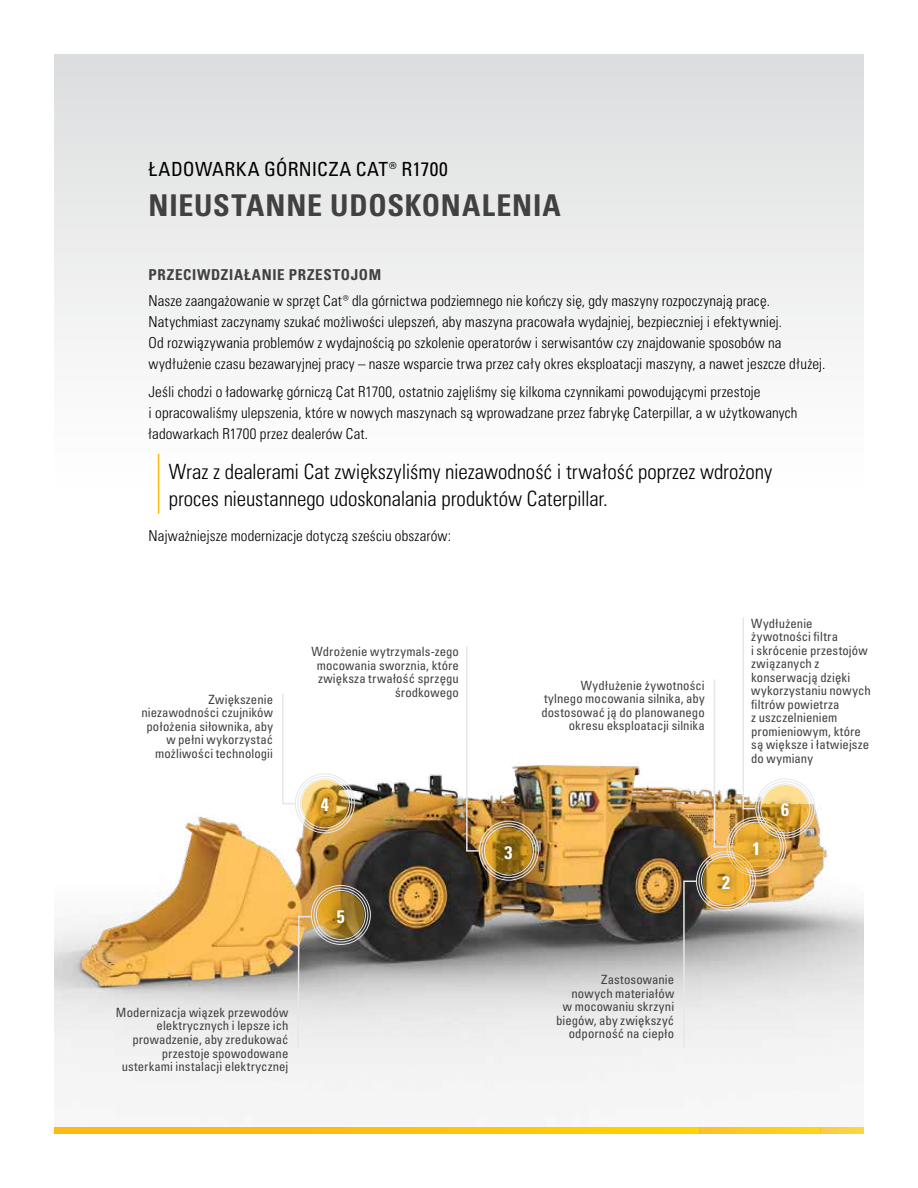
<style>
.page{position:relative;width:918px;height:1188px;background:#fff}
.page>*{position:absolute;margin:0;border:0;box-sizing:border-box;transform-origin:0 0}
.t1{font:30px "Univers LTCYR 67 Bold Cond";letter-spacing:.025em;color:#414042}
.t2{font:21px/27px "Univers LTCYR 47 Light Cond";color:#000}
.t3{font:condensed 19.5px "Univers LTCYR 57";letter-spacing:.015em;color:#000}
.t4{font:18px "Univers LTCYR 67 Bold Cond";color:#fff}
.t5{font:15px/21px "Univers LTCYR 47 Light Cond";letter-spacing:.01em;color:#000}
.t6{font:15px "Univers LTCYR 67 Bold Cond";letter-spacing:.045em;color:#414042}
.t7{font:condensed 12.75px/13.5px "Univers LTCYR 57";letter-spacing:.005em;color:#414042;text-align:right}
</style>
<div class="page">
<div style="left:54px;top:54px;width:810px;height:432px;background:linear-gradient(to bottom,#dcddde,#fff)"></div>
<img style="left:54px;top:459px;width:810px;height:669px">
<div style="left:295px;top:773px;width:60px;height:60px;border:1px solid #e6e7e8;border-radius:50%"></div>
<div style="left:297px;top:776px;width:55px;height:55px;border:1px solid #e6e7e8;border-radius:50%"></div>
<div style="left:300px;top:778px;width:50px;height:50px;border:1px solid #e6e7e8;border-radius:50%"></div>
<svg style="left:281px;top:692px;width:15px;height:113px"></svg>
<div style="left:696px;top:851px;width:60px;height:60px;border:1px solid #e6e7e8;border-radius:50%"></div>
<div style="left:699px;top:854px;width:54px;height:55px;border:1px solid #e6e7e8;border-radius:50%"></div>
<div style="left:701px;top:856px;width:50px;height:50px;border:1px solid #e6e7e8;border-radius:50%"></div>
<svg style="left:682px;top:880px;width:16px;height:170px"></svg>
<div style="left:311px;top:885px;width:60px;height:60px;border:1px solid #e6e7e8;border-radius:50%"></div>
<div style="left:313px;top:887px;width:55px;height:55px;border:1px solid #e6e7e8;border-radius:50%"></div>
<div style="left:316px;top:890px;width:50px;height:50px;border:1px solid #e6e7e8;border-radius:50%"></div>
<svg style="left:297px;top:915px;width:15px;height:135px;background:#c5beb3"></svg>
<svg style="left:54px;top:1128px;width:645px;height:6px;background:#fec20c"></svg>
<div style="left:699px;top:1128px;width:121px;height:6px;background:#fecb21"></div>
<div style="left:820px;top:1128px;width:44px;height:6px;background:#fcd046"></div>
<hr style="left:158px;top:454px;width:1px;height:60px;background:#fdba12">
<div style="left:726px;top:817px;width:60px;height:60px;border:1px solid #e6e7e8;border-radius:50%"></div>
<div style="left:729px;top:819px;width:55px;height:55px;border:1px solid #e6e7e8;border-radius:50%"></div>
<div style="left:731px;top:822px;width:50px;height:50px;border:1px solid #e6e7e8;border-radius:50%"></div>
<svg style="left:713px;top:678px;width:15px;height:170px"></svg>
<svg style="left:733px;top:823px;width:47px;height:47px"></svg>
<div style="left:745px;top:833px;width:23px;height:30px;background:#000;opacity:.75"></div>
<div style="left:755px;top:778px;width:60px;height:60px;border:1px solid #e6e7e8;border-radius:50%"></div>
<div style="left:758px;top:781px;width:55px;height:55px;border:1px solid #e6e7e8;border-radius:50%"></div>
<div style="left:760px;top:783px;width:50px;height:50px;border:1px solid #e6e7e8;border-radius:50%"></div>
<svg style="left:742px;top:616px;width:15px;height:194px"></svg>
<svg style="left:762px;top:785px;width:47px;height:47px"></svg>
<div style="left:772px;top:794px;width:26px;height:31px;background:#000;opacity:.75"></div>
<svg style="left:703px;top:858px;width:46px;height:47px"></svg>
<div style="left:713px;top:867px;width:26px;height:31px;background:#000;opacity:.75"></div>
<svg style="left:485px;top:828px;width:47px;height:47px"></svg>
<div style="left:496px;top:837px;width:25px;height:31px;background:#000;opacity:.75"></div>
<svg style="left:301px;top:780px;width:47px;height:47px"></svg>
<div style="left:312px;top:789px;width:26px;height:31px;background:#000;opacity:.75"></div>
<svg style="left:317px;top:892px;width:47px;height:46px"></svg>
<div style="left:328px;top:900px;width:26px;height:32px;background:#000;opacity:.75"></div>
<div style="left:479px;top:821px;width:60px;height:60px;border:1px solid #e6e7e8;border-radius:50%"></div>
<div style="left:481px;top:823px;width:55px;height:55px;border:1px solid #e6e7e8;border-radius:50%"></div>
<div style="left:484px;top:826px;width:50px;height:50px;border:1px solid #e6e7e8;border-radius:50%"></div>
<svg style="left:465px;top:645px;width:15px;height:207px"></svg>
<h3 class="t3" style="left:149px;top:157px;width:301px">ŁADOWARKA GÓRNICZA CAT® R1700</h3>
<h1 class="t1" style="left:149px;top:186px;width:414px">NIEUSTANNE UDOSKONALENIA</h1>
<p class="t6" style="left:149px;top:266px;width:234px">PRZECIWDZIAŁANIE PRZESTOJOM</p>
<p class="t5" style="left:149px;top:290px;width:678px">Nasze zaangażowanie w sprzęt Cat® dla górnictwa podziemnego nie kończy się, gdy maszyny rozpoczynają pracę.<br>Natychmiast zaczynamy szukać możliwości ulepszeń, aby maszyna pracowała wydajniej, bezpieczniej i efektywniej.<br>Od rozwiązywania problemów z wydajnością po szkolenie operatorów i serwisantów czy znajdowanie sposobów na wydłużenie czasu bezawaryjnej pracy – nasze wsparcie trwa przez cały okres eksploatacji maszyny, a nawet jeszcze dłużej.</p>
<p class="t5" style="left:149px;top:380px;width:650px">Jeśli chodzi o ładowarkę górniczą Cat R1700, ostatnio zajęliśmy się kilkoma czynnikami powodującymi przestoje<br>i opracowaliśmy ulepszenia, które w nowych maszynach są wprowadzane przez fabrykę Caterpillar, a w użytkowanych ładowarkach R1700 przez dealerów Cat.</p>
<h2 class="t2" style="left:169px;top:457px;width:605px">Wraz z dealerami Cat zwiększyliśmy niezawodność i trwałość poprzez wdrożony proces nieustannego udoskonalania produktów Caterpillar.</h2>
<p class="t5" style="left:149px;top:524px;width:304px">Najważniejsze modernizacje dotyczą sześciu obszarów:</p>
<p class="t7" style="left:141px;top:692px;width:133px">Zwiększenie niezawodności czujników położenia siłownika, aby w pełni wykorzystać możliwości technologii</p>
<p class="t7" style="left:312px;top:645px;width:149px">Wdrożenie wytrzymals-zego mocowania sworznia, które zwiększa trwałość sprzęgu środkowego</p>
<p class="t4" style="left:321px;top:794px;width:9px">4</p>
<p class="t7" style="left:116px;top:1005px;width:174px">Modernizacja wiązek przewodów elektrycznych i lepsze ich prowadzenie, aby zredukować przestoje spowodowane usterkami instalacji elektrycznej</p>
<p class="t4" style="left:337px;top:905px;width:9px">5</p>
<p class="t4" style="left:505px;top:841px;width:9px">3</p>
<p class="t7" style="left:541px;top:678px;width:165px">Wydłużenie żywotności tylnego mocowania silnika, aby dostosować ją do planowanego okresu eksploatacji silnika</p>
<p class="t4" style="left:722px;top:871px;width:9px">2</p>
<p class="t7" style="left:751px;top:616px;width:121px;text-align:left">Wydłużenie żywotności filtra<br>i skrócenie przestojów związanych z konserwacją dzięki wykorzystaniu nowych filtrów powietrza<br>z uszczelnieniem promieniowym, które są większe i łatwiejsze do wymiany</p>
<p class="t4" style="left:752px;top:837px;width:9px">1</p>
<p class="t4" style="left:781px;top:799px;width:9px">6</p>
<p class="t7" style="left:556px;top:973px;width:120px">Zastosowanie<br>nowych materiałów<br>w mocowaniu skrzyni biegów, aby zwiększyć odporność na ciepło</p>
</div>
